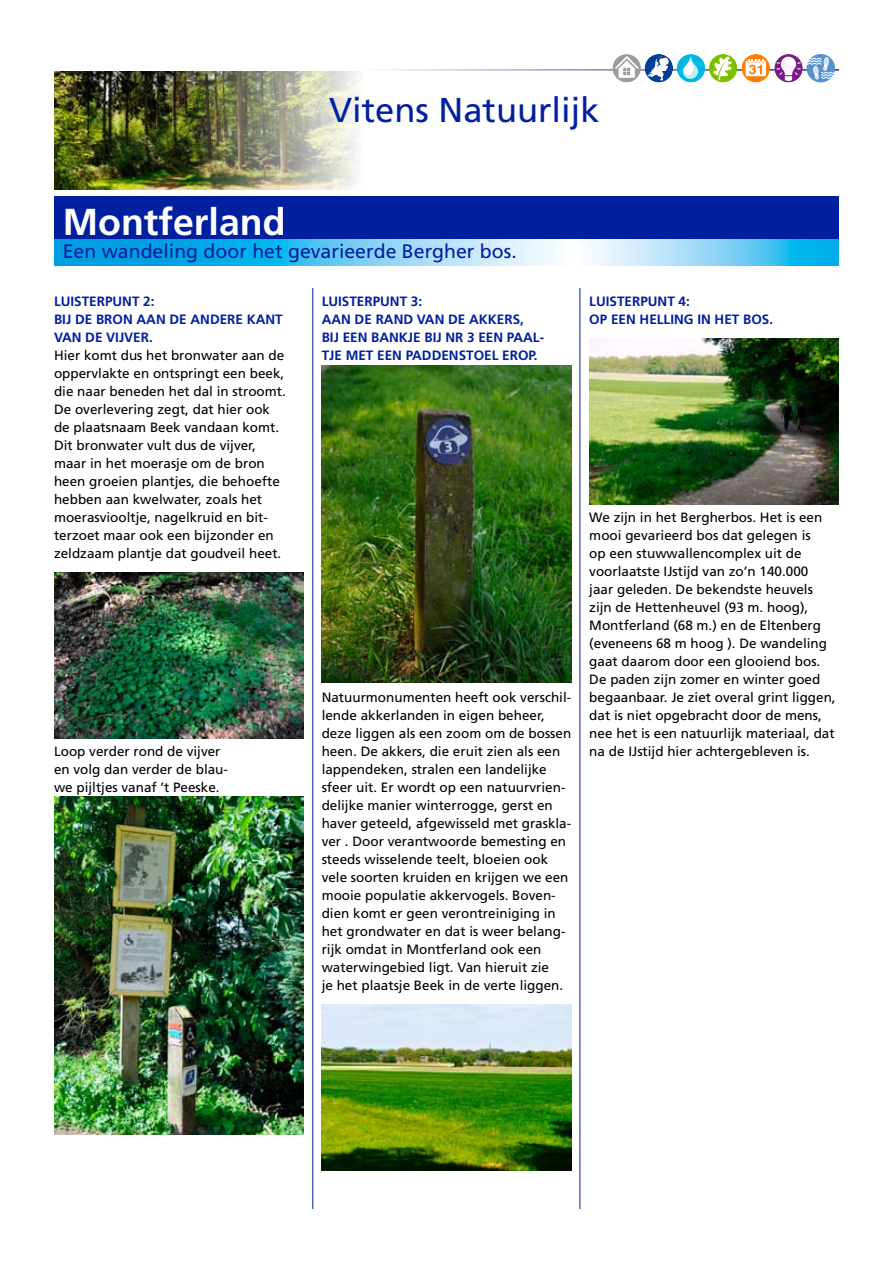
<style>
.page{position:relative;width:893px;height:1263px;background:#fff}
.page>*{position:absolute;margin:0;border:0;box-sizing:border-box;transform-origin:0 0}
.t1{font:700 37.5px "Frutiger LT Std";color:#fff}
.t2{font:34.5px "Frutiger LT Std";color:#00209f}
.t3{font:19.5px "Frutiger LT Std";color:#00209f}
.t4{font:13.5px/18px "Frutiger LT Std";color:#000}
.t5{font:700 13.5px/18px "Frutiger LT Std";color:#00209f}
</style>
<div class="page">
<img style="left:54px;top:71px;width:21px;height:119px">
<img style="left:75px;top:71px;width:283px;height:119px">
<div style="left:54px;top:197px;width:785px;height:48px;background:#00209f"></div>
<svg style="left:54px;top:239px;width:785px;height:27px;background:#6acaf2"></svg>
<div style="left:807px;top:54px;width:28px;height:28px;background:#5692ce;border-radius:50%"></div>
<div style="left:612px;top:54px;width:29px;height:28px;background:#9c9c9c;border-radius:50%"></div>
<svg style="left:615px;top:56px;width:24px;height:22px"></svg>
<div style="left:645px;top:54px;width:28px;height:28px;background:#003e97;border-radius:50%"></div>
<svg style="left:647px;top:57px;width:22px;height:24px"></svg>
<div style="left:677px;top:54px;width:28px;height:28px;background:#00b9df;border-radius:50%"></div>
<svg style="left:683px;top:57px;width:15px;height:22px"></svg>
<div style="left:709px;top:54px;width:28px;height:28px;background:#7dc000;border-radius:50%"></div>
<svg style="left:713px;top:56px;width:19px;height:24px"></svg>
<svg style="left:774px;top:54px;width:29px;height:28px"></svg>
<svg style="left:776px;top:57px;width:63px;height:24px"></svg>
<svg style="left:742px;top:54px;width:28px;height:28px"></svg>
<svg style="left:746px;top:59px;width:20px;height:17px"></svg>
<hr style="left:313px;top:288px;width:1px;height:921px;background:#00209f">
<hr style="left:580px;top:288px;width:1px;height:921px;background:#00209f">
<img style="left:54px;top:572px;width:250px;height:166px">
<img style="left:54px;top:796px;width:250px;height:338px">
<img style="left:322px;top:365px;width:249px;height:318px">
<img style="left:322px;top:1004px;width:249px;height:166px">
<img style="left:589px;top:338px;width:250px;height:166px">
<h2 class="t2" style="left:329px;top:89px;width:272px">Vitens Natuurlijk</h2>
<h1 class="t1" style="left:63px;top:200px;width:224px">MONTFERLAND</h1>
<h3 class="t3" style="left:63px;top:240px;width:456px">Een wandeling door het gevarieerde Bergher bos.</h3>
<p class="t5" style="left:54px;top:292px;width:230px">LUISTERPUNT 2:<br>BIJ DE BRON AAN DE ANDERE KANT<br>VAN DE VIJVER.</p>
<p class="t4" style="left:54px;top:346px;width:233px">Hier komt dus het bronwater aan de oppervlakte en ontspringt een beek, die naar beneden het dal in stroomt.<br>De overlevering zegt, dat hier ook de plaatsnaam Beek vandaan komt.<br>Dit bronwater vult dus de vijver, maar in het moerasje om de bron heen groeien plantjes, die behoefte hebben aan kwelwater, zoals het moerasviooltje, nagelkruid en bit&shy;terzoet maar ook een bijzonder en zeldzaam plantje dat goudveil heet.</p>
<p class="t5" style="left:322px;top:292px;width:224px">LUISTERPUNT 3:<br>AAN DE RAND VAN DE AKKERS,<br>BIJ EEN BANKJE BIJ NR 3 EEN PAAL-<br>TJE M ET EEN PADDENSTOEL EROP.</p>
<p class="t4" style="left:54px;top:742px;width:176px">Loop verder rond de vijver en volg dan verder de blau&shy;we pijltjes vanaf ’t Peeske.</p>
<p class="t4" style="left:322px;top:688px;width:251px">Natuurmonumenten heeft ook verschil&shy;lende akkerlanden in eigen beheer, deze liggen als een zoom om de bossen heen. De akkers, die eruit zien als een lappendeken, stralen een landelijke sfeer uit. Er wordt op een natuurvrien&shy;delijke manier winterrogge, gerst en haver geteeld, afgewisseld met graskla&shy;ver . Door verantwoorde bemesting en steeds wisselende teelt, bloeien ook vele soorten kruiden en krijgen we een mooie populatie akkervogels. Boven&shy;dien komt er geen verontreiniging in het grondwater en dat is weer belang&shy;rijk omdat in Montferland ook een waterwingebied ligt. Van hieruit zie<br>je het plaatsje Beek in de verte liggen.</p>
<p class="t5" style="left:589px;top:292px;width:185px">LUISTERPUNT 4:<br>OP EEN HELLING IN HET BOS.</p>
<p class="t4" style="left:589px;top:508px;width:248px">We zijn in het Bergherbos. Het is een mooi gevarieerd bos dat gelegen is<br>op een stuwwallencomplex uit de voorlaatste IJstijd van zo’n 140.000 jaar geleden. De bekendste heuvels zijn de Hettenheuvel (93 m. hoog), Montferland (68 m.) en de Eltenberg (eveneens 68 m hoog ). De wandeling gaat daarom door een glooiend bos.<br>De paden zijn zomer en winter goed begaanbaar. Je ziet overal grint liggen, dat is niet opgebracht door de mens, nee het is een natuurlijk materiaal, dat na de IJstijd hier achtergebleven is.</p>
</div>
